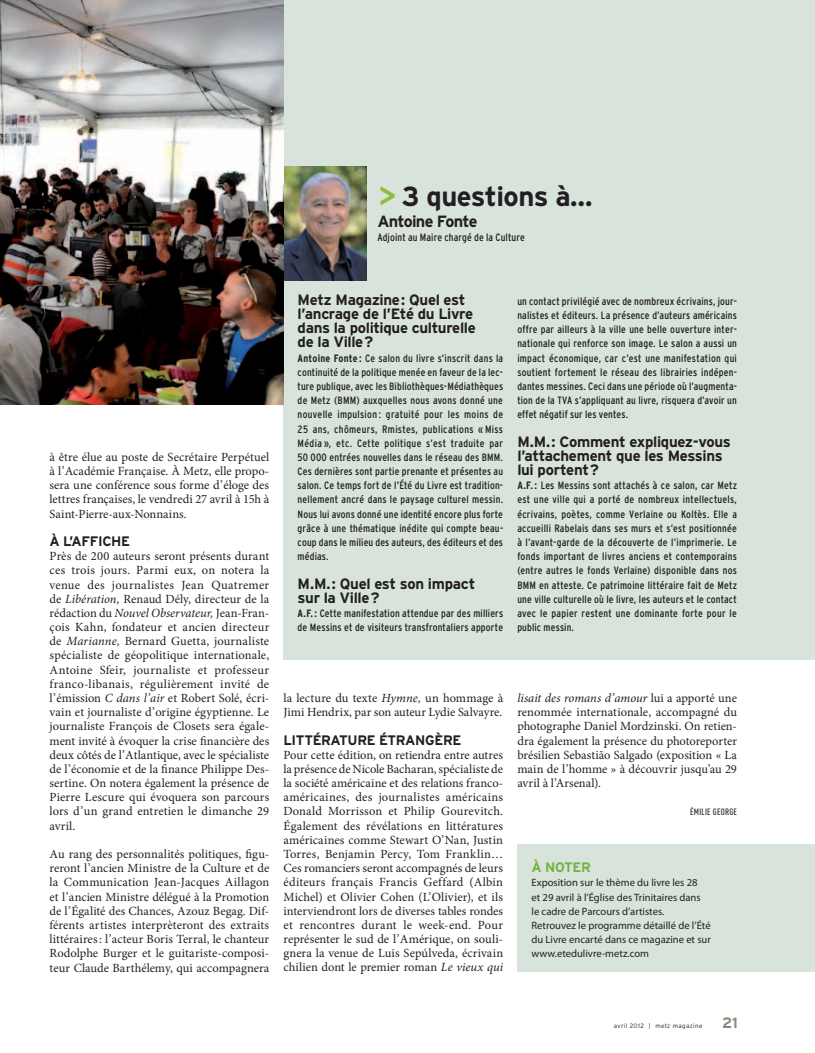
<style>
.page{position:relative;width:815px;height:1053px;background:#fff}
.page>*{position:absolute;margin:0;border:0;box-sizing:border-box;transform-origin:0 0}
.t1{font:700 27.5px "Interstate";letter-spacing:-.02em;color:#231f20}
.t2{font:700 16.25px "Interstate";letter-spacing:-.045em;color:#231f20}
.t3{font:700 15px/14.1px "Interstate";letter-spacing:-.02em;color:#231f20}
.t4{font:700 15px "Interstate";color:#8c8a7c}
.t5{font:700 13.75px "Interstate";letter-spacing:-.025em;color:#231f20}
.t6{font:700 13.75px "Interstate";letter-spacing:-.025em;color:#74b343}
.t7{font:12.5px/14.1px "Minion Pro";letter-spacing:.005em;color:#231f20;text-align:justify}
.t8{font:condensed 10.62px/14.1px "Interstate";letter-spacing:.015em;color:#231f20;text-align:justify}
.t9{font:10.62px/14.1px "Myriad Pro";color:#231f20}
.t10{font:500 9.12px "DIN Cond";letter-spacing:.025em;color:#282526}
.t11{font:300 6.25px "Interstate";letter-spacing:.06em;color:#231f20}
.s1{font-weight:400;font-size:32.5px;color:#8dbe3e}
.s2{font-weight:700}
.s3{font-style:italic}
</style>
<div class="page">
<div style="left:283px;top:0;width:532px;height:659px;background:#d8e3dc"></div>
<img style="left:283px;top:167px;width:84px;height:113px">
<img style="left:0;top:0;width:283px;height:404px">
<div style="left:517px;top:843px;width:298px;height:128px;background:#d8e3dc"></div>
<h1 class="t1" style="left:377px;top:180px;width:217px"><span class="s1">&gt;</span>3 questions à…</h1>
<h2 class="t2" style="left:377px;top:212px;width:102px">Antoine Fonte</h2>
<p class="t8" style="left:377px;top:230px;width:149px">Adjoint au Maire chargé de la Culture</p>
<p class="t3" style="left:298px;top:292px;width:180px">Metz Magazine : Quel est l’ancrage de l’Eté du Livre dans la politique culturelle de la Ville ?</p>
<p class="t8" style="left:298px;top:351px;width:207px"><span class="s2">Antoine Fonte :</span> Ce salon du livre s’inscrit dans la continuité de la politique menée en faveur de la lec&shy;ture publique, avec les Bibliothèques-Médiathèques de Metz (BMM) auxquelles nous avons donné une nouvelle impulsion : gratuité pour les moins de 25 ans, chômeurs, Rmistes, publications « Miss Média », etc. Cette politique s’est traduite par 50 000 entrées nouvelles dans le réseau des BMM.<br>Ces dernières sont partie prenante et présentes au salon. Ce temps fort de l’Été du Livre est tradition&shy;nellement ancré dans le paysage culturel messin.<br>Nous lui avons donné une identité encore plus forte grâce à une thématique inédite qui compte beau&shy;coup dans le milieu des auteurs, des éditeurs et des médias.</p>
<p class="t3" style="left:298px;top:576px;width:179px">M.M. : Quel est son impact sur la Ville ?</p>
<p class="t8" style="left:298px;top:606px;width:207px"><span class="s2">A.F. :</span> Cette manifestation attendue par des milliers de Messins et de visiteurs transfrontaliers apporte</p>
<p class="t8" style="left:517px;top:294px;width:221px">un contact privilégié avec de nombreux écrivains, jour&shy;nalistes et éditeurs. La présence d’auteurs américains offre par ailleurs à la ville une belle ouverture inter&shy;nationale qui renforce son image. Le salon a aussi un impact économique, car c’est une manifestation qui soutient fortement le réseau des librairies indépen&shy;dantes messines. Ceci dans une période où l’augmenta&shy;tion de la TVA s’appliquant au livre, risquera d’avoir un effet négatif sur les ventes.</p>
<p class="t3" style="left:517px;top:434px;width:215px">M.M. : Comment expliquez-vous l’attachement que les Messins lui portent ?</p>
<p class="t8" style="left:517px;top:478px;width:221px"><span class="s2">A.F. :</span> Les Messins sont attachés à ce salon, car Metz est une ville qui a porté de nombreux intellectuels, écrivains, poètes, comme Verlaine ou Koltès. Elle a accueilli Rabelais dans ses murs et s’est positionnée à l’avant-garde de la découverte de l’imprimerie. Le fonds important de livres anciens et contemporains (entre autres le fonds Verlaine) disponible dans nos BMM en atteste. Ce patrimoine littéraire fait de Metz une ville culturelle où le livre, les auteurs et le contact avec le papier restent une dominante forte pour le public messin.</p>
<p class="t7" style="left:50px;top:450px;width:221px">à être élue au poste de Secrétaire Perpétuel à l’ Académie Française. À Metz, elle propo&shy;sera une conférence sous forme d’ éloge des lettres françaises, le vendredi 27 avril à 15h à Saint-Pierre-aux-Nonnains.</p>
<p class="t5" style="left:50px;top:533px;width:82px">À L’AFFICHE</p>
<p class="t7" style="left:50px;top:549px;width:221px">Près de 200 auteurs seront présents durant ces trois jours. Parmi eux, on notera la venue des journalistes Jean Quatremer de <span class="s3">Libération,</span> Renaud Dély, directeur de la rédaction du <span class="s3">Nouvel Observateur,</span> Jean-Fran&shy;çois Kahn, fondateur et ancien directeur de <span class="s3">Marianne,</span> Bernard Guetta, journaliste spécialiste de géopolitique internationale, Antoine Sfeir, journaliste et professeur franco-libanais, régulièrement invité de l’ émission <span class="s3">C dans l’ air</span> et Robert Solé, écri&shy;vain et journaliste d’ origine égyptienne. Le journaliste François de Closets sera égale&shy;ment invité à évoquer la crise nancière des deux côtés de l’ Atlantique, avec le spécialiste de l’ économie et de la nance Philippe Des&shy;sertine. On notera également la présence de Pierre Lescure qui évoquera son parcours lors d’ un grand entretien le dimanche 29 avril.</p>
<p class="t7" style="left:50px;top:847px;width:221px">Au rang des personnalités politiques, gu&shy;reront l’ ancien Ministre de la Culture et de la Communication Jean-Jacques Aillagon et l’ ancien Ministre délégué à la Promotion de l’ Égalité des Chances, Azouz Begag. Dif&shy;férents artistes interprèteront des extraits littéraires : l’ acteur Boris Terral, le chanteur Rodolphe Burger et le guitariste-composi&shy;teur Claude Barthélemy, qui accompagnera</p>
<p class="t6" style="left:531px;top:859px;width:61px">À NOTER</p>
<p class="t7" style="left:283px;top:691px;width:221px">la lecture du texte <span class="s3">Hymne,</span> un hommage à<br>Jimi Hendrix, par son auteur Lydie Salvayre.</p>
<p class="t5" style="left:283px;top:732px;width:179px">LITTÉRATURE ÉTRANGÈRE</p>
<p class="t7" style="left:283px;top:747px;width:221px">Pour cette édition, on retiendra entre autres la présence de Nicole Bacharan, spécialiste de la société américaine et des relations franco&shy;américaines, des journalistes américains Donald Morrisson et Philip Gourevitch.<br>Également des révélations en littératures américaines comme Stewart O’ Nan, Justin Torres, Benjamin Percy, Tom Franklin… Ces romanciers seront accompagnés de leurs éditeurs français Francis Geffard (Albin Michel) et Olivier Cohen (L’ Olivier), et ils interviendront lors de diverses tables rondes et rencontres durant le week-end. Pour représenter le sud de l’ Amérique, on souli&shy;gnera la venue de Luis Sepúlveda, écrivain chilien dont le premier roman <span class="s3">Le vieux qui</span></p>
<p class="t7" style="left:517px;top:691px;width:221px"><span class="s3">lisait des romans d’ amour</span> lui a apporté une renommée internationale, accompagné du photographe Daniel Mordzinski. On retien&shy;dra également la présence du photoreporter brésilien Sebastião Salgado (exposition « La main de l’homme » à découvrir jusqu’au 29 avril à l’Arsenal).</p>
<p class="t10" style="left:690px;top:806px;width:48px">ÉMILIE GEORGE</p>
<p class="t9" style="left:531px;top:875px;width:181px">Exposition sur le thème du livre les 28<br>et 29 avril à l’Église des Trinitaires dans le cadre de Parcours d’artistes.<br>Retrouvez le programme détaillé de l’Été du Livre encarté dans ce magazine et sur www.etedulivre-metz.com</p>
<p class="t11" style="left:614px;top:1022px;width:90px">avril 2012 | metz magazine</p>
<p class="t4" style="left:722px;top:1014px;width:17px">21</p>
</div>
